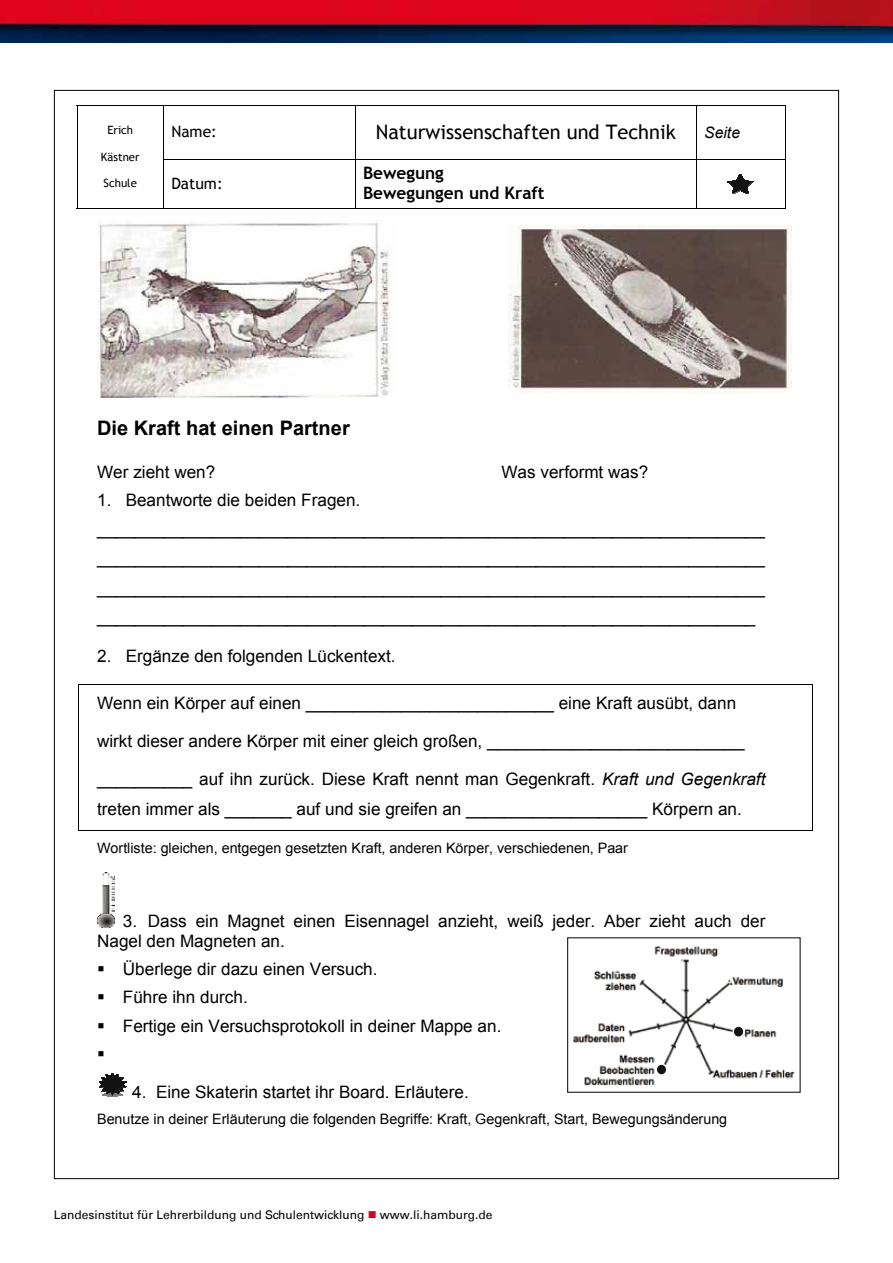
<style>
.page{position:relative;width:893px;height:1263px;background:#fff}
.page>*{position:absolute;margin:0;border:0;box-sizing:border-box;transform-origin:0 0}
.t1{font:19.95px "Trebuchet MS";color:#000}
.t2{font:700 19.95px "Arial";color:#000}
.t3{font:17.1px/29.2px "Arial";color:#000}
.t4{font:700 17.1px/20px "Trebuchet MS";color:#000}
.t5{font:17.1px "Wingdings";color:#000}
.t6{font:15.75px "Trebuchet MS";color:#000}
.t7{font:italic 15.75px "Arial";color:#000}
.t8{font:14.25px "Arial";color:#000}
.t9{font:12px "Univers LT";color:#000}
.t10{font:11.4px "Trebuchet MS";color:#000}
.s1{font-style:italic}
.s2{color:#cd071e}
</style>
<div class="page">
<img style="left:0;top:0;width:893px;height:43px">
<img style="left:97px;top:220px;width:295px;height:177px">
<img style="left:508px;top:225px;width:284px;height:168px">
<hr style="left:79px;top:684px;width:733px;height:1px;background:#000">
<hr style="left:79px;top:684px;width:1px;height:39px;background:#000">
<hr style="left:812px;top:684px;width:1px;height:39px;background:#000">
<hr style="left:79px;top:723px;width:1px;height:38px;background:#000">
<hr style="left:812px;top:723px;width:1px;height:38px;background:#000">
<hr style="left:79px;top:761px;width:1px;height:38px;background:#000">
<hr style="left:812px;top:761px;width:1px;height:38px;background:#000">
<hr style="left:79px;top:830px;width:733px;height:1px;background:#000">
<hr style="left:79px;top:799px;width:1px;height:31px;background:#000">
<hr style="left:812px;top:799px;width:1px;height:31px;background:#000">
<img style="left:97px;top:873px;width:17px;height:54px">
<svg style="left:99px;top:1073px;width:27px;height:24px"></svg>
<hr style="left:77px;top:105px;width:709px;height:1px;background:#000">
<hr style="left:77px;top:106px;width:1px;height:53px;background:#000">
<hr style="left:163px;top:106px;width:1px;height:53px;background:#000">
<hr style="left:355px;top:106px;width:1px;height:53px;background:#000">
<hr style="left:696px;top:106px;width:1px;height:53px;background:#000">
<hr style="left:785px;top:106px;width:1px;height:53px;background:#000">
<svg style="left:728px;top:174px;width:25px;height:20px"></svg>
<hr style="left:163px;top:159px;width:623px;height:1px;background:#000">
<hr style="left:77px;top:160px;width:1px;height:49px;background:#000">
<hr style="left:77px;top:208px;width:86px;height:1px;background:#000">
<hr style="left:163px;top:160px;width:1px;height:49px;background:#000">
<hr style="left:164px;top:208px;width:191px;height:1px;background:#000">
<hr style="left:355px;top:160px;width:1px;height:49px;background:#000">
<hr style="left:356px;top:208px;width:340px;height:1px;background:#000">
<hr style="left:696px;top:160px;width:1px;height:49px;background:#000">
<hr style="left:697px;top:208px;width:88px;height:1px;background:#000">
<hr style="left:785px;top:160px;width:1px;height:49px;background:#000">
<img style="left:573px;top:946px;width:222px;height:140px">
<svg style="left:733px;top:1026px;width:11px;height:11px"></svg>
<div style="left:732px;top:1025px;width:13px;height:13px;border:1px solid #fff;border-radius:50%"></div>
<svg style="left:656px;top:1064px;width:11px;height:11px"></svg>
<div style="left:655px;top:1063px;width:12px;height:13px;border:1px solid #fff;border-radius:50%"></div>
<div style="left:567px;top:937px;width:234px;height:156px;border:1px solid #111211"></div>
<p class="t10" style="left:107px;top:123px;width:27px">Erich</p>
<p class="t10" style="left:101px;top:150px;width:40px">Kästner</p>
<p class="t10" style="left:104px;top:176px;width:35px">Schule</p>
<p class="t6" style="left:171px;top:122px;width:47px">Name:</p>
<p class="t1" style="left:376px;top:120px;width:302px">Naturwissenschaften und Technik</p>
<p class="t7" style="left:704px;top:122px;width:37px">Seite</p>
<p class="t6" style="left:171px;top:174px;width:53px">Datum:</p>
<p class="t4" style="left:363px;top:163px;width:183px">Bewegung<br>Bewegungen und Kraft</p>
<p class="t2" style="left:97px;top:415px;width:254px">Die Kraft hat einen Partner</p>
<p class="t3" style="left:97px;top:458px;width:120px">Wer zieht wen?</p>
<p class="t3" style="left:501px;top:458px;width:148px">Was verformt was?</p>
<p class="t3" style="left:97px;top:486px;width:669px">1. Beantworte die beiden Fragen. ______________________________________________________________________ ______________________________________________________________________ ______________________________________________________________________ _____________________________________________________________________</p>
<p class="t3" style="left:97px;top:641px;width:300px">2. Ergänze den folgenden Lückentext.</p>
<p class="t3" style="left:97px;top:688px;width:641px">Wenn ein Körper auf einen __________________________ eine Kraft ausübt, dann</p>
<p class="t3" style="left:97px;top:727px;width:649px">wirkt dieser andere Körper mit einer gleich großen, ___________________________</p>
<p class="t3" style="left:97px;top:765px;width:670px;line-height:29.7px">__________ auf ihn zurück. Diese Kraft nennt man Gegenkraft. <span class="s1">Kraft und Gegenkraft </span>treten immer als _______ auf und sie greifen an ___________________ Körpern an.</p>
<p class="t8" style="left:97px;top:838px;width:532px">Wortliste: gleichen, entgegen gesetzten Kraft, anderen Körper, verschiedenen, Paar</p>
<p class="t3" style="left:97px;top:911px;width:670px;line-height:19.8px;text-indent:26px">3. Dass ein Magnet einen Eisennagel anzieht, weiß jeder. Aber zieht auch der<br>Nagel den Magneten an.</p>
<p class="t3" style="left:97px;top:954px;width:282px">▪ Überlege dir dazu einen Versuch.</p>
<p class="t3" style="left:97px;top:983px;width:152px">▪ Führe ihn durch.</p>
<p class="t3" style="left:97px;top:1011px;width:406px">▪ Fertige ein Versuchsprotokoll in deiner Mappe an.</p>
<p class="t5" style="left:97px;top:1044px;width:9px">▪</p>
<p class="t3" style="left:132px;top:1077px;width:338px">4. Eine Skaterin startet ihr Board. Erläutere.</p>
<p class="t8" style="left:97px;top:1109px;width:632px">Benutze in deiner Erläuterung die folgenden Begriffe: Kraft, Gegenkraft, Start, Bewegungsänderung</p>
<p class="t9" style="left:54px;top:1207px;width:440px">Landesinstitut für Lehrerbildung und Schulentwicklung <span class="s2">■</span> www.li.hamburg.de</p>
</div>
